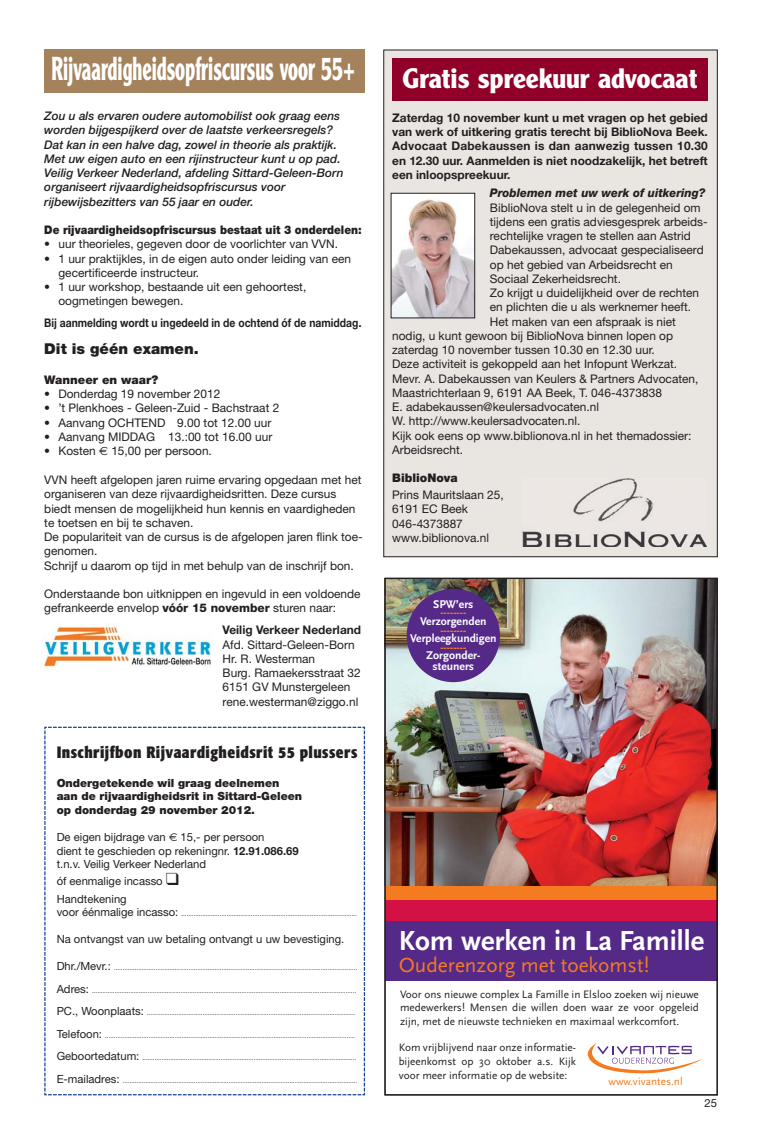
<style>
.page{position:relative;width:762px;height:1145px;background:#fff}
.page>*{position:absolute;margin:0;border:0;box-sizing:border-box;transform-origin:0 0}
.t1{font:700 32.5px "Clearface Gothic LH";color:#fff;scale:.61 1}
.t2{font:700 28.75px "Scala Sans OT";color:#fff}
.t3{font:700 27.5px "Clearface Gothic LH";color:#fff}
.t4{font:21.25px "Scala Sans OT";color:#f47b20}
.t5{font:700 condensed 16.25px "Formata";letter-spacing:.025em;color:#231f20}
.t6{font:900 15px "Helvetica Neue";color:#231f20}
.t7{font:11.88px/14.2px "Helvetica Neue";color:#231f20}
.t8{font:italic 500 11.88px/14.2px "Helvetica Neue";color:#231f20}
.t9{font:700 11.88px/14.2px "Helvetica Neue";color:#231f20;text-align:justify}
.t10{font:700 11.88px "Helvetica Neue";color:#231f20;scale:.87 1}
.t11{font:900 11.88px "Helvetica Neue";color:#231f20;scale:.91 1}
.t12{font:italic 800 11.88px "Helvetica Neue";color:#231f20;scale:.96 1}
.t13{font:900 11.88px "Helvetica Neue";color:#231f20}
.t14{font:700 11.62px/10.5px "Scala Sans OT";color:#fff;text-align:center}
.t15{font:700 11.62px "Scala Sans OT";color:#f47b20}
.t16{font:11.25px/13.8px "Scala Sans OT";color:#231f20;text-align:justify}
.t17{font:11.25px/13.6px "Helvetica Neue";color:#231f20}
.t18{font:900 11.25px/13.5px "Helvetica Neue";color:#231f20}
.t19{font:11.25px "Scala Sans OT";color:#f47b20}
.t20{font:6.25px "Helvetica Neue";color:#231f20}
.s1{font-family:"Euro Sans"}
.s2{font-weight:800}
.s3{font-weight:700}
.s4{font-size:11.25px}
</style>
<div class="page">
<svg style="left:44px;top:726px;width:322px;height:370px"></svg>
<div style="left:44px;top:50px;width:321px;height:43px;background:#a3825c"></div>
<img style="left:387px;top:580px;width:328px;height:306px">
<div style="left:385px;top:920px;width:332px;height:60px;background:#542988"></div>
<div style="left:385px;top:899px;width:332px;height:21px;background:#d31145"></div>
<div style="left:385px;top:886px;width:332px;height:13px;background:#f47b20"></div>
<div style="left:407px;top:589px;width:93px;height:93px;background:#542988;border-radius:50%"></div>
<svg style="left:587px;top:1043px;width:116px;height:31px"></svg>
<img style="left:42px;top:623px;width:170px;height:46px">
<div style="left:384px;top:50px;width:333px;height:507px;background:#e9e5e1"></div>
<img style="left:522px;top:478px;width:185px;height:69px">
<div style="left:392px;top:58px;width:316px;height:43px;background:#910028"></div>
<img style="left:393px;top:195px;width:80px;height:121px">
<div style="left:391px;top:193px;width:84px;height:125px;border:1px solid #231f20"></div>
<h1 class="t1" style="left:51px;top:57px;width:499px">Rijvaardigheidsopfriscursus voor 55+</h1>
<p class="t8" style="left:44px;top:110px;width:301px">Zou u als ervaren oudere automobilist ook graag eens worden bijgespijkerd over de laatste verkeersregels?<br>Dat kan in een halve dag, zowel in theorie als praktijk.<br>Met uw eigen auto en een rijinstructeur kunt u op pad.<br>Veilig Verkeer Nederland, afdeling Sittard-Geleen-Born organiseert rijvaardigheidsopfriscursus voor rijbewijsbezitters van 55 jaar en ouder.</p>
<p class="t11" style="left:44px;top:226px;width:350px">De rijvaardigheidsopfriscursus bestaat uit 3 onderdelen:</p>
<p class="t7" style="left:44px;top:238px;width:295px">• uur theorieles, gegeven door de voorlichter van VVN.</p>
<p class="t7" style="left:58px;top:252px;width:294px;text-indent:-14px">• 1 uur praktijkles, in de eigen auto onder leiding van een gecertificeerde instructeur.</p>
<p class="t7" style="left:58px;top:281px;width:249px;text-indent:-14px">• 1 uur workshop, bestaande uit een gehoortest, oogmetingen bewegen.</p>
<p class="t10" style="left:44px;top:318px;width:366px">Bij aanmelding wordt u ingedeeld in de ochtend óf de namiddag.</p>
<p class="t6" style="left:44px;top:343px;width:156px">Dit is géén examen.</p>
<p class="t13" style="left:44px;top:375px;width:115px">Wanneer en waar?</p>
<p class="t7" style="left:44px;top:388px;width:178px">• Donderdag 19 november 2012</p>
<p class="t7" style="left:44px;top:402px;width:236px">• ’t Plenkhoes - Geleen-Zuid - Bachstraat 2</p>
<p class="t7" style="left:44px;top:416px;width:229px">• Aanvang OCHTEND 9.00 tot 12.00 uur</p>
<p class="t7" style="left:44px;top:431px;width:229px">• Aanvang MIDDAG 13.:00 tot 16.00 uur</p>
<p class="t7" style="left:44px;top:445px;width:169px">• Kosten <span class="s1">€</span> 15,00 per persoon.</p>
<p class="t7" style="left:44px;top:474px;width:320px">VVN heeft afgelopen jaren ruime ervaring opgedaan met het organiseren van deze rijvaardigheidsritten. Deze cursus biedt mensen de mogelijkheid hun kennis en vaardigheden te toetsen en bij te schaven.<br>De populariteit van de cursus is de afgelopen jaren flink toe&shy;genomen.<br>Schrijf u daarom op tijd in met behulp van de inschrijf bon.</p>
<p class="t7" style="left:44px;top:588px;width:318px">Onderstaande bon uitknippen en ingevuld in een voldoende gefrankeerde envelop <span class="s2">vóór 15 november</span> sturen naar:</p>
<p class="t9" style="left:223px;top:624px;width:140px">Veilig Verkeer Nederland</p>
<p class="t7" style="left:223px;top:638px;width:140px">Afd. Sittard-Geleen-Born<br>Hr. R. Westerman<br>Burg. Ramaekersstraat 32<br>6151 GV Munstergeleen rene.westerman@ziggo.nl</p>
<h3 class="t5" style="left:57px;top:745px;width:302px">Inschrijfbon Rijvaardigheidsrit 55 plussers</h3>
<p class="t18" style="left:57px;top:777px;width:247px">Ondergetekende wil graag deelnemen aan de rijvaardigheidsrit in Sittard-Geleen op donderdag 29 november 2012.</p>
<p class="t17" style="left:57px;top:831px;width:243px">De eigen bijdrage van <span class="s1">€</span> 15,- per persoon<br>dient te geschieden op rekeningnr. <span class="s3">12.91.086.69 </span>t.n.v. Veilig Verkeer Nederland</p>
<p class="t17" style="left:57px;top:873px;width:124px;line-height:17.8px">óf eenmalige incasso ❑<br>Handtekening</p>
<p class="t20" style="left:57px;top:911px;width:302px"><span class="s4">voor éénmalige incasso:</span> .....................................................................................................</p>
<p class="t17" style="left:57px;top:933px;width:289px">Na ontvangst van uw betaling ontvangt u uw bevestiging.</p>
<p class="t20" style="left:57px;top:965px;width:302px"><span class="s4">Dhr./Mevr.:</span> ............................................................................................................................................</p>
<p class="t20" style="left:57px;top:988px;width:301px"><span class="s4">Adres:</span> ........................................................................................................................................................</p>
<p class="t20" style="left:57px;top:1010px;width:300px"><span class="s4">PC., Woonplaats:</span> ........................................................................................................................</p>
<p class="t20" style="left:57px;top:1033px;width:300px"><span class="s4">Telefoon:</span> ................................................................................................................................................</p>
<p class="t20" style="left:57px;top:1055px;width:301px"><span class="s4">Geboortedatum:</span> ...........................................................................................................................</p>
<p class="t20" style="left:57px;top:1078px;width:302px"><span class="s4">E-mailadres:</span> .......................................................................................................................................</p>
<h3 class="t3" style="left:403px;top:69px;width:296px">Gratis spreekuur advocaat</h3>
<p class="t9" style="left:392px;top:112px;width:317px">Zaterdag 10 november kunt u met vragen op het gebied van werk of uitkering gratis terecht bij BiblioNova Beek.<br>Advocaat Dabekaussen is dan aanwezig tussen 10.30 en 12.30 uur. Aanmelden is niet noodzakelijk, het betreft een inloopspreekuur.</p>
<p class="t12" style="left:490px;top:189px;width:226px">Problemen met uw werk of uitkering?</p>
<p class="t7" style="left:490px;top:201px;width:212px">BiblioNova stelt u in de gelegenheid om</p>
<p class="t7" style="left:490px;top:216px;width:219px">tijdens een gratis adviesgesprek arbeids-</p>
<p class="t7" style="left:490px;top:230px;width:202px">rechtelijke vragen te stellen aan Astrid</p>
<p class="t7" style="left:490px;top:244px;width:215px">Dabekaussen, advocaat gespecialiseerd</p>
<p class="t7" style="left:490px;top:258px;width:184px">op het gebied van Arbeidsrecht en</p>
<p class="t7" style="left:490px;top:273px;width:133px">Sociaal Zekerheidsrecht.</p>
<p class="t7" style="left:490px;top:287px;width:211px">Zo krijgt u duidelijkheid over de rechten</p>
<p class="t7" style="left:490px;top:301px;width:203px">en plichten die u als werknemer heeft.</p>
<p class="t7" style="left:490px;top:315px;width:188px">Het maken van een afspraak is niet</p>
<p class="t7" style="left:392px;top:330px;width:282px">nodig, u kunt gewoon bij BiblioNova binnen lopen op</p>
<p class="t7" style="left:392px;top:344px;width:264px">zaterdag 10 november tussen 10.30 en 12.30 uur.</p>
<p class="t7" style="left:392px;top:358px;width:286px">Deze activiteit is gekoppeld aan het Infopunt Werkzat.</p>
<p class="t7" style="left:392px;top:372px;width:308px">Mevr. A. Dabekaussen van Keulers &amp; Partners Advocaten,</p>
<p class="t7" style="left:392px;top:387px;width:271px">Maastrichterlaan 9, 6191 AA Beek, T. 046-4373838</p>
<p class="t7" style="left:392px;top:401px;width:208px">E. adabekaussen@keulersadvocaten.nl</p>
<p class="t7" style="left:392px;top:415px;width:190px">W. http://www.keulersadvocaten.nl.</p>
<p class="t7" style="left:392px;top:429px;width:301px">Kijk ook eens op www.biblionova.nl in het themadossier:</p>
<p class="t7" style="left:392px;top:444px;width:72px">Arbeidsrecht.</p>
<p class="t13" style="left:392px;top:474px;width:67px">BiblioNova</p>
<p class="t7" style="left:392px;top:489px;width:113px">Prins Mauritslaan 25,<br>6191 EC Beek<br>046-4373887 www.biblionova.nl</p>
<p class="t14" style="left:433px;top:599px;width:42px">SPW’ers</p>
<p class="t15" style="left:440px;top:608px;width:27px">--------</p>
<p class="t14" style="left:420px;top:617px;width:68px">Verzorgenden</p>
<p class="t15" style="left:440px;top:625px;width:27px">--------</p>
<p class="t14" style="left:410px;top:634px;width:88px">Verpleegkundigen</p>
<p class="t15" style="left:440px;top:642px;width:27px">--------</p>
<p class="t14" style="left:426px;top:651px;width:56px">Zorgonder&shy;steuners</p>
<h2 class="t2" style="left:399px;top:929px;width:307px">Kom werken in La Famille</h2>
<h3 class="t4" style="left:399px;top:957px;width:252px">Ouderenzorg met toekomst!</h3>
<p class="t16" style="left:400px;top:988px;width:300px">Voor ons nieuwe complex La Famille in Elsloo zoeken wij nieuwe medewerkers! Mensen die willen doen waar ze voor opgeleid zijn, met de nieuwste technieken en maximaal werkcomfort.</p>
<p class="t16" style="left:399px;top:1041px;width:179px">Kom vrijblijvend naar onze informatie&shy;bijeenkomst op 30 oktober a.s. Kijk voor meer informatie op de website:</p>
<p class="t19" style="left:608px;top:1077px;width:76px">www.vivantes.nl</p>
<p class="t17" style="left:704px;top:1097px;width:14px">25</p>
</div>
